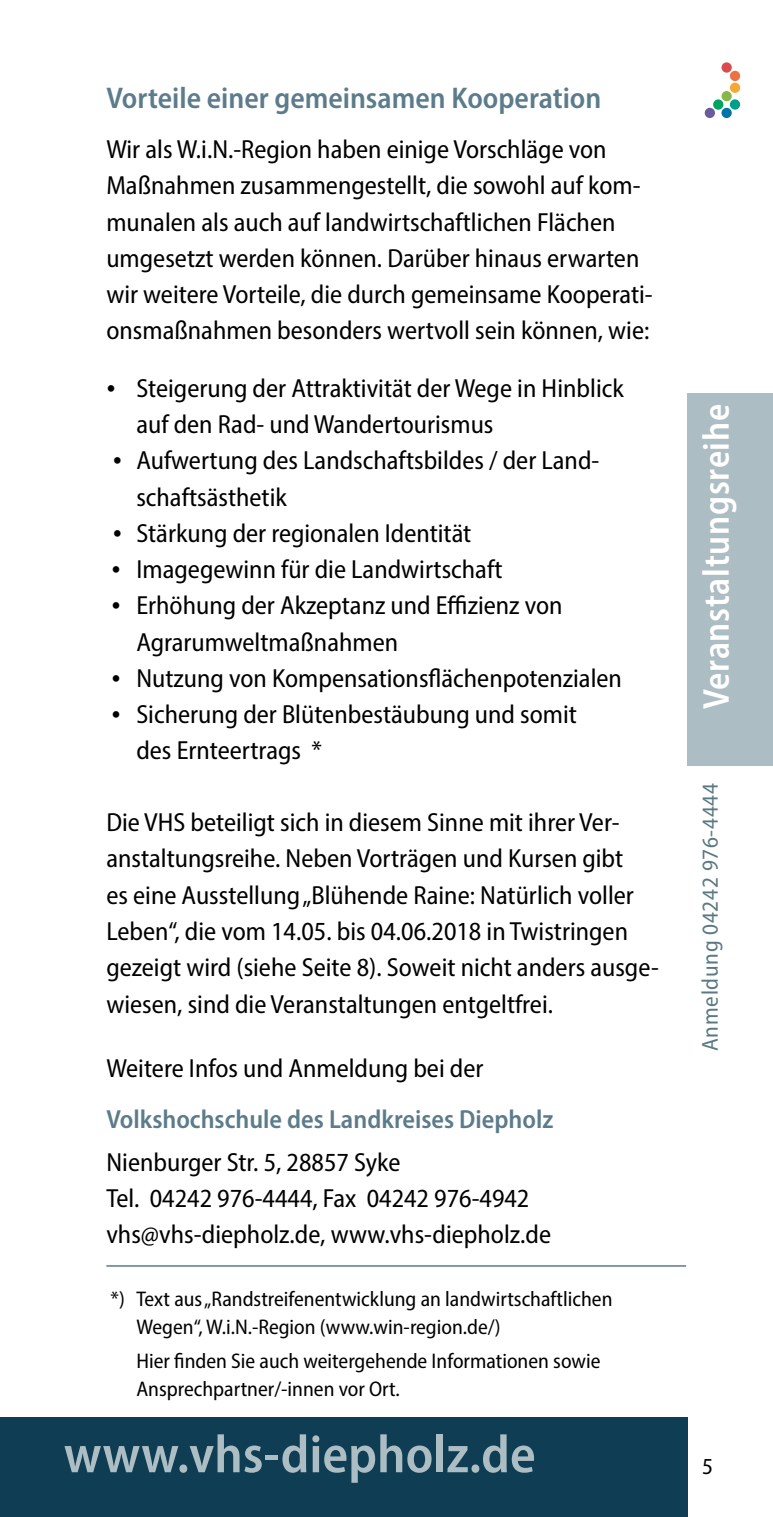
<style>
.page{position:relative;width:773px;height:1517px;background:#fff}
.page>*{position:absolute;margin:0;border:0;box-sizing:border-box;transform-origin:0 0}
.t1{font:600 semi-condensed 53.75px "Myriad Pro";color:#adbdc4}
.t2{font:600 semi-condensed 37.5px "Myriad Pro";letter-spacing:.02em;color:#fff;scale:.96 1}
.t3{font:600 semi-condensed 30px "Myriad Pro";color:#5c7c8b}
.t4{font:semi-condensed 26.25px/36.2px "Myriad Pro";color:#000}
.t5{font:600 semi-condensed 26.25px "Myriad Pro";color:#5c7c8b}
.t6{font:semi-condensed 23px "Myriad Pro";letter-spacing:.03em;color:#5b7983}
.t7{font:semi-condensed 23px "Myriad Pro";color:#000}
.t8{font:semi-condensed 21.25px/27.5px "Myriad Pro";color:#000}
.s1{font-family:"Times New Roman";font-stretch:normal}
</style>
<div class="page">
<div style="left:687px;top:393px;width:85px;height:372px;background:#adbdc4"></div>
<div style="left:721px;top:62px;width:10px;height:11px;background:#d94b4c;border-radius:50%"></div>
<div style="left:729px;top:71px;width:11px;height:10px;background:#ea7243;border-radius:50%"></div>
<div style="left:729px;top:83px;width:11px;height:10px;background:#f6a837;border-radius:50%"></div>
<div style="left:721px;top:91px;width:10px;height:10px;background:#88b749;border-radius:50%"></div>
<div style="left:713px;top:99px;width:10px;height:11px;background:#00a360;border-radius:50%"></div>
<svg style="left:729px;top:99px;width:11px;height:11px"></svg>
<div style="left:721px;top:108px;width:10px;height:10px;background:#0073a8;border-radius:50%"></div>
<div style="left:704px;top:108px;width:10px;height:10px;background:#6a5c9c;border-radius:50%"></div>
<div style="left:0;top:1417px;width:687px;height:100px;background:#0f3e54"></div>
<hr style="left:106px;top:1265px;width:580px;height:1px;background:#3d5e6b">
<p class="t3" style="left:106px;top:79px;width:496px">Vorteile einer gemeinsamen Kooperation</p>
<p class="t4" style="left:106px;top:131px;width:548px">Wir als W.i.N.-Region haben einige Vorschläge von Maßnahmen zusammengestellt, die sowohl auf kom&shy;munalen als auch auf landwirtschaftlichen Flächen umgesetzt werden können. Darüber hinaus erwarten wir weitere Vorteile, die durch gemeinsame Kooperati&shy;onsmaßnahmen besonders wertvoll sein können, wie:</p>
<p class="t4" style="left:136px;top:369px;width:489px;text-indent:-30px"><span class="s1">•</span> Steigerung der Attraktivität der Wege in Hinblick auf den Rad- und Wandertourismus</p>
<p class="t4" style="left:136px;top:442px;width:464px;text-indent:-23px"><span class="s1">•</span> Aufwertung des Landschaftsbildes / der Land&shy;schaftsästhetik</p>
<p class="t4" style="left:113px;top:514px;width:360px"><span class="s1">•</span> Stärkung der regionalen Identität</p>
<p class="t4" style="left:111px;top:551px;width:392px"><span class="s1">•</span> Imagegewinn für die Landwirtschaft</p>
<p class="t4" style="left:136px;top:587px;width:427px;text-indent:-25px"><span class="s1">•</span> Erhöhung der Akzeptanz und Effizienz von<br>Agrarumweltmaßnahmen</p>
<p class="t4" style="left:111px;top:659px;width:512px"><span class="s1">•</span> Nutzung von Kompensationsflächenpotenzialen</p>
<p class="t4" style="left:136px;top:696px;width:442px;text-indent:-25px"><span class="s1">•</span> Sicherung der Blütenbestäubung und somit des Ernteertrags *</p>
<p class="t4" style="left:106px;top:804px;width:554px">Die VHS beteiligt sich in diesem Sinne mit ihrer Ver&shy;anstaltungsreihe. Neben Vorträgen und Kursen gibt<br>es eine Ausstellung „Blühende Raine: Natürlich voller Leben“, die vom 14.05. bis 04.06.2018 in Twistringen gezeigt wird (siehe Seite 8). Soweit nicht anders ausge&shy;wiesen, sind die Veranstaltungen entgeltfrei.</p>
<p class="t4" style="left:106px;top:1050px;width:378px">Weitere Infos und Anmeldung bei der</p>
<p class="t5" style="left:106px;top:1102px;width:448px">Volkshochschule des Landkreises Diepholz</p>
<p class="t4" style="left:106px;top:1143px;width:446px">Nienburger Str. 5, 28857 Syke<br>Tel. 04242 976-4444, Fax 04242 976-4942 vhs@vhs-diepholz.de, www.vhs-diepholz.de</p>
<p class="t8" style="left:136px;top:1285px;width:477px;text-indent:-26px">*) Text aus „Randstreifenentwicklung an landwirtschaftlichen<br>Wegen“, W.i.N.-Region (www.win-region.de/)</p>
<p class="t8" style="left:136px;top:1347px;width:465px">Hier finden Sie auch weitergehende Informationen sowie<br>Ansprechpartner/-innen vor Ort.</p>
<h1 class="t1" style="left:64px;top:1420px;width:473px">www.vhs-diepholz.de</h1>
<h2 class="t2" style="left:692px;top:709px;width:319px;rotate:-90deg">Veranstaltungsreihe</h2>
<p class="t6" style="left:696px;top:1051px;width:269px;rotate:-90deg">Anmeldung 04242 976-4444</p>
<p class="t7" style="left:702px;top:1452px;width:12px">5</p>
</div>
